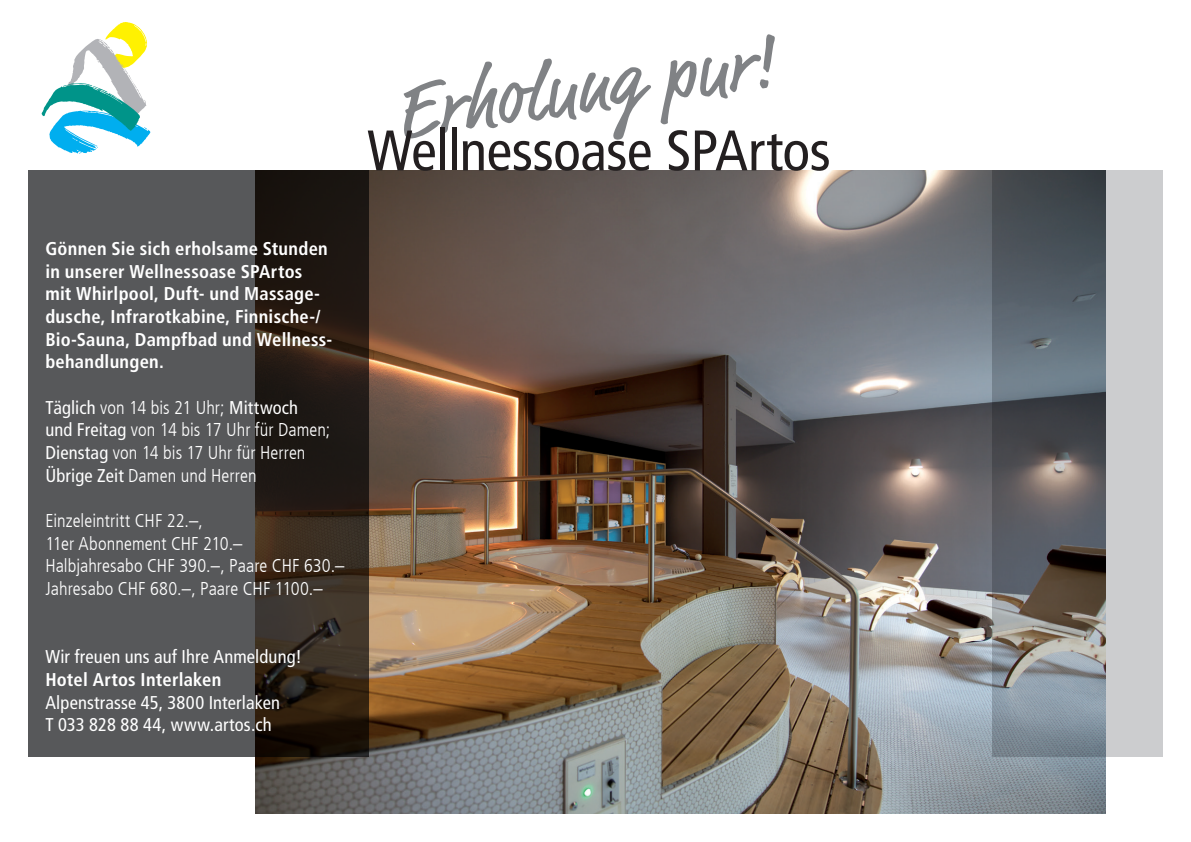
<style>
.page{position:relative;width:1191px;height:842px;background:#fff}
.page>*{position:absolute;margin:0;border:0;box-sizing:border-box;transform-origin:0 0}
.t1{font:80px "Market";color:#808285}
.t2{font:condensed 57px "Frutiger LT Com";letter-spacing:-.01em;color:#231f20}
.t3{font:300 condensed 18.4px/22.6px "Frutiger LT Com";letter-spacing:.005em;color:#fff}
.t4{font:700 condensed 18.4px/22.6px "Frutiger LT Com";letter-spacing:.015em;color:#fff}
.t5{font:condensed 18.4px/22.6px "Frutiger LT Com";letter-spacing:.01em;color:#fff}
.s1{font-weight:400}
</style>
<div class="page">
<img style="left:255px;top:170px;width:851px;height:644px">
<svg style="left:992px;top:170px;width:170px;height:587px;background:#85888c"></svg>
<svg style="left:28px;top:170px;width:341px;height:587px;background:#474443"></svg>
<svg style="left:42px;top:22px;width:108px;height:132px"></svg>
<h1 class="t1" style="left:388px;top:66px;width:384px;rotate:-8deg">Erholung pur!</h1>
<h2 class="t2" style="left:367px;top:117px;width:465px">Wellnessoase SPArtos</h2>
<p class="t4" style="left:45px;top:237px;width:288px">Gönnen Sie sich erholsame Stunden in unserer Wellnessoase SPArtos mit Whirlpool, Duft- und Massage&shy;dusche, Infrarotkabine, Finnische-/<br>Bio-Sauna, Dampfbad und Wellness&shy;behandlungen.</p>
<p class="t3" style="left:45px;top:396px;width:286px"><span class="s1">Täglich</span> von 14 bis 21 Uhr; <span class="s1">Mittwoch<br>und Freitag</span> von 14 bis 17 Uhr für Damen; <span class="s1">Dienstag</span> von 14 bis 17 Uhr für Herren <span class="s1">Übrige Zeit</span> Damen und Herren</p>
<p class="t3" style="left:45px;top:510px;width:301px">Einzeleintritt CHF 22.–,<br>11er Abonnement CHF 210.–<br>Halbjahresabo CHF 390.–, Paare CHF 630.–<br>Jahresabo CHF 680.–, Paare CHF 1100.–</p>
<p class="t5" style="left:45px;top:646px;width:258px">Wir freuen uns auf Ihre Anmeldung!</p>
<p class="t4" style="left:45px;top:668px;width:177px">Hotel Artos Interlaken</p>
<p class="t5" style="left:45px;top:691px;width:236px">Alpenstrasse 45, 3800 Interlaken<br>T 033 828 88 44, www.artos.ch</p>
</div>
